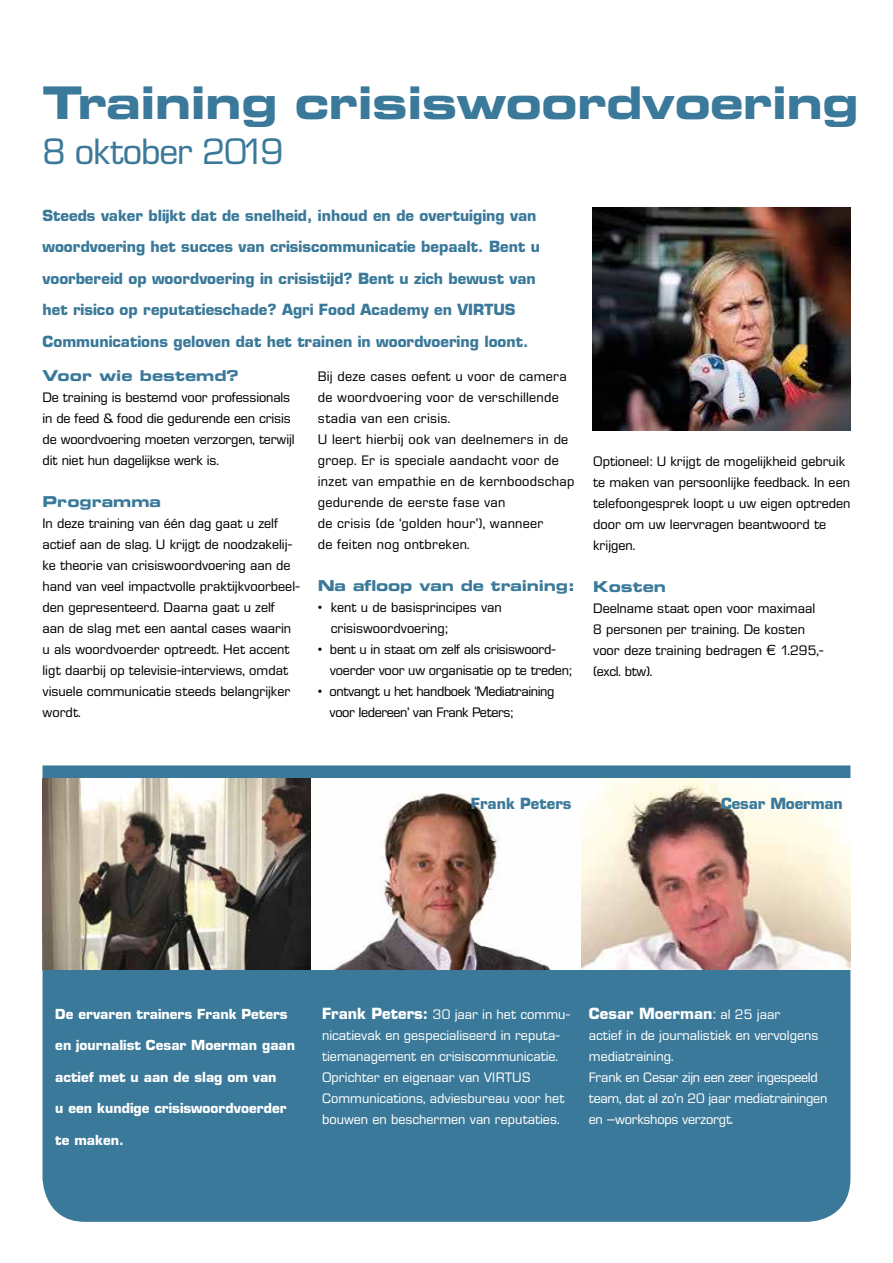
<style>
.page{position:relative;width:893px;height:1263px;background:#fff}
.page>*{position:absolute;margin:0;border:0;box-sizing:border-box;transform-origin:0 0}
.t1{font:45px "Eurostile LT Std Bold Ex 2";letter-spacing:-.02em;color:#3a7999}
.t2{font:36px "Eurostile BQ";letter-spacing:-.03em;color:#3a7999}
.t3{font:700 15px/31.5px "Eurostile LT Std";color:#3a7999}
.t4{font:15px "Eurostile LT Std Bold Ex 2";color:#3a7999}
.t5{font:700 15px "Eurostile LT Std";color:#fff}
.t6{font:13.5px/21px "Eurostile BQ";color:#000}
.t7{font:13.5px/21px "Eurostile BQ";letter-spacing:.02em;color:#000}
.t8{font:13.5px/21px "Eurostile BQ";color:#fff}
.t9{font:13.5px/21px "Eurostile BQ";letter-spacing:-.02em;color:#fff}
.t10{font:700 13.5px "Eurostile LT Std";color:#fff}
.t11{font:13.5px/21px "Eurostile BQ";letter-spacing:-.02em;color:#000}
.t12{font:13.5px/21px "Eurostile BQ";letter-spacing:-.03em;color:#000}
.s1{font-family:"Eurostile LT Std"}
.s2{font-family:"Eurostile LT Std";font-weight:700;font-size:15px}
.s3{font-family:"Eurostile BQ";font-weight:400}
.s4{font-family:"Eurostile BQ";font-weight:400;font-size:13.5px}
</style>
<div class="page">
<div style="left:43px;top:765px;width:807px;height:457px;background:#3a7999"></div>
<img style="left:43px;top:778px;width:269px;height:191px">
<svg style="left:312px;top:778px;width:269px;height:191px"></svg>
<img style="left:581px;top:778px;width:269px;height:191px">
<img style="left:593px;top:208px;width:258px;height:222px">
<h1 class="t1" style="left:43px;top:71px;width:818px">Training crisiswoordvoering</h1>
<h2 class="t2" style="left:43px;top:131px;width:243px">8 oktober 2019</h2>
<p class="t3" style="left:43px;top:199px;width:499px">Steeds vaker blijkt dat de snelheid, inhoud en de overtuiging van woordvoering het succes van crisiscommunicatie bepaalt. Bent u voorbereid op woordvoering in crisistijd? Bent u zich bewust van het risico op reputatieschade? Agri Food Academy en VIRTUS Communications geloven dat het trainen in woordvoering loont.</p>
<p class="t4" style="left:43px;top:365px;width:198px">Voor wie bestemd?</p>
<p class="t6" style="left:43px;top:387px;width:253px">De training is bestemd voor professionals in de feed &amp; food die gedurende een crisis de woordvoering moeten verzorgen, terwijl dit niet hun dagelijkse werk is.</p>
<p class="t4" style="left:43px;top:491px;width:120px">Programma</p>
<p class="t6" style="left:43px;top:513px;width:259px">In deze training van één dag gaat u zelf actief aan de slag. U krijgt de noodzakelij&shy;ke theorie van crisiswoordvoering aan de hand van veel impactvolle praktijkvoorbeel&shy;den gepresenteerd. Daarna gaat u zelf aan de slag met een aantal cases waarin u als woordvoerder optreedt. Het accent ligt daarbij op televisie-interviews, omdat visuele communicatie steeds belangrijker wordt.</p>
<p class="t7" style="left:318px;top:366px;width:258px">Bij deze cases oefent u voor de camera de woordvoering voor de verschillende stadia van een crisis.<br>U leert hierbij ook van deelnemers in de groep. Er is speciale aandacht voor de inzet van empathie en de kernboodschap gedurende de eerste fase van<br>de crisis (de ‘golden hour’), wanneer<br>de feiten nog ontbreken.</p>
<p class="t4" style="left:318px;top:575px;width:259px">Na afloop van de training:</p>
<p class="t6" style="left:331px;top:597px;width:173px;text-indent:-13px">• kent u de basisprincipes van crisiswoordvoering;</p>
<p class="t11" style="left:330px;top:639px;width:243px;text-indent:-12px">• bent u in staat om zelf als crisiswoord&shy;voerder voor uw organisatie op te treden;</p>
<p class="t12" style="left:330px;top:681px;width:226px;text-indent:-12px">• ontvangt u het handboek ‘Mediatraining voor Iedereen’ van Frank Peters;</p>
<p class="t6" style="left:593px;top:451px;width:259px">Optioneel: U krijgt de mogelijkheid gebruik te maken van persoonlijke feedback. In een telefoongesprek loopt u uw eigen optreden door om uw leervragen beantwoord te krijgen.</p>
<p class="t4" style="left:593px;top:576px;width:75px">Kosten</p>
<p class="t6" style="left:593px;top:598px;width:232px">Deelname staat open voor maximaal<br>8 personen per training. De kosten voor deze training bedragen <span class="s1">€</span> 1.295,- (excl. btw).</p>
<p class="t3" style="left:471px;top:787px;width:102px">Frank Peters</p>
<p class="t3" style="left:721px;top:787px;width:123px">Cesar Moerman</p>
<p class="t10" style="left:55px;top:1005px;width:234px">De ervaren trainers Frank Peters</p>
<p class="t10" style="left:55px;top:1037px;width:241px">en journalist Cesar Moerman gaan</p>
<p class="t10" style="left:55px;top:1068px;width:223px">actief met u aan de slag om van</p>
<p class="t10" style="left:55px;top:1100px;width:233px">u een kundige crisiswoordvoerder</p>
<p class="t10" style="left:55px;top:1131px;width:70px">te maken.</p>
<p class="t8" style="left:322px;top:1004px;width:249px"><span class="s2">Frank Peters:</span> 30 jaar in het commu&shy;nicatievak en gespecialiseerd in reputa&shy;tiemanagement en crisiscommunicatie.<br>Oprichter en eigenaar van VIRTUS Communications, adviesbureau voor het bouwen en beschermen van reputaties.</p>
<p class="t5" style="left:589px;top:1004px;width:193px">Cesar Moerman<span class="s3">:</span> <span class="s4">al 25 jaar</span></p>
<p class="t9" style="left:589px;top:1025px;width:240px">actief in de journalistiek en vervolgens mediatraining.<br>Frank en Cesar zijn een zeer ingespeeld team, dat al zo’n 20 jaar mediatrainingen en –workshops verzorgt.</p>
</div>
